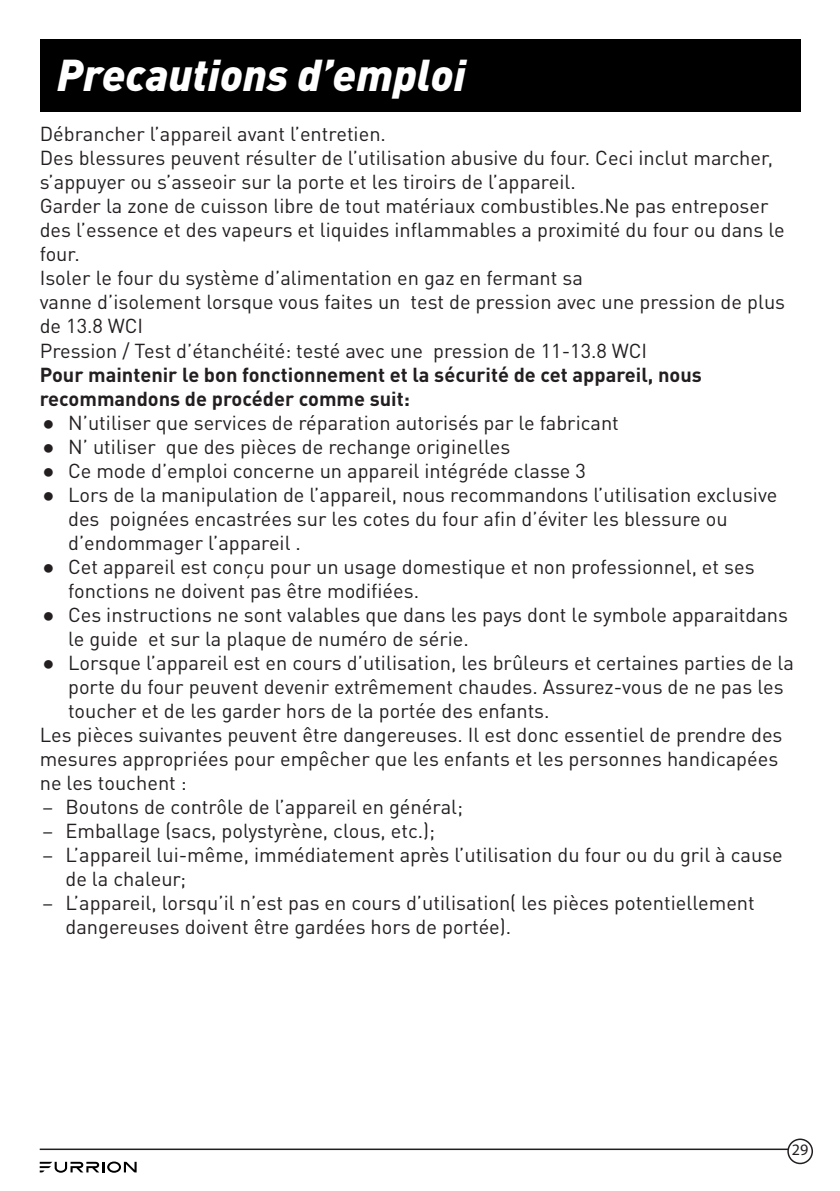
<style>
.page{position:relative;width:840px;height:1191px;background:#fff}
.page>*{position:absolute;margin:0;border:0;box-sizing:border-box;transform-origin:0 0}
.Body_-_Heading{font:italic 900 44px "DIN";color:#fff}
.Body-normal{font:20px/24px "DIN Pro";color:#231f20}
.Body-normal-2{font:700 20px/24px "DIN Pro";color:#231f20}
.t1{font:16px "Myriad Pro";color:#231f20}
.s1{font-family:"Arial"}
.s2{font-family:"Myriad Pro"}
</style>
<div class="page">
<hr style="left:40px;top:1148px;width:759px;height:2px;background:#231f20">
<svg style="left:40px;top:1161px;width:96px;height:11px"></svg>
<div style="left:787px;top:1139px;width:24px;height:24px;background:#fff;border-radius:50%"></div>
<div style="left:786px;top:1138px;width:26px;height:26px;border:2px solid #231f20;border-radius:50%"></div>
<div style="left:40px;top:40px;width:759px;height:72px;background:#000"></div>
<p class="Body_-_Heading" style="left:57px;top:47px;width:410px">Precautions d’emploi</p>
<p class="Body-normal" style="left:40px;top:121px;width:347px">Débrancher l’appareil avant l’entretien.</p>
<p class="Body-normal" style="left:40px;top:145px;width:734px">Des blessures peuvent résulter de l’utilisation abusive du four. Ceci inclut marcher, s’appuyer ou s’asseoir sur la porte et les tiroirs de l’appareil.</p>
<p class="Body-normal" style="left:40px;top:193px;width:746px">Garder la zone de cuisson libre de tout matériaux combustibles.Ne pas entreposer des l’essence et des vapeurs et liquides inflammables a proximité du four ou dans le four.</p>
<p class="Body-normal" style="left:40px;top:265px;width:544px">Isoler le four du système d’alimentation en gaz en fermant sa</p>
<p class="Body-normal" style="left:40px;top:289px;width:746px">vanne d’isolement lorsque vous faites un test de pression avec une pression de plus de 13.8 WCI</p>
<p class="Body-normal" style="left:40px;top:337px;width:608px">Pression / Test d’étanchéité: testé avec une pression de 11-13.8 WCI</p>
<p class="Body-normal-2" style="left:40px;top:361px;width:663px">Pour maintenir le bon fonctionnement et la sécurité de cet appareil, nous recommandons de procéder comme suit:</p>
<p class="Body-normal" style="left:43px;top:409px;width:577px"><span class="s1">●</span> N’utiliser que services de réparation autorisés par le fabricant</p>
<p class="Body-normal" style="left:43px;top:433px;width:469px"><span class="s1">●</span> N’ utiliser que des pièces de rechange originelles</p>
<p class="Body-normal" style="left:43px;top:457px;width:544px"><span class="s1">●</span> Ce mode d’emploi concerne un appareil intégréde classe 3</p>
<p class="Body-normal" style="left:68px;top:481px;width:710px;text-indent:-26px"><span class="s1">●</span> Lors de la manipulation de l’appareil, nous recommandons l’utilisation exclusive des poignées encastrées sur les cotes du four afin d’éviter les blessure ou d’endommager l’appareil .</p>
<p class="Body-normal" style="left:68px;top:553px;width:687px;text-indent:-26px"><span class="s1">●</span> Cet appareil est conçu pour un usage domestique et non professionnel, et ses fonctions ne doivent pas être modifiées.</p>
<p class="Body-normal" style="left:68px;top:601px;width:721px;text-indent:-26px"><span class="s1">●</span> Ces instructions ne sont valables que dans les pays dont le symbole apparaitdans le guide et sur la plaque de numéro de série.</p>
<p class="Body-normal" style="left:68px;top:649px;width:727px;text-indent:-26px"><span class="s1">●</span> Lorsque l’appareil est en cours d’utilisation, les brûleurs et certaines parties de la porte du four peuvent devenir extrêmement chaudes. Assurez-vous de ne pas les toucher et de les garder hors de la portée des enfants.</p>
<p class="Body-normal" style="left:40px;top:721px;width:744px">Les pièces suivantes peuvent être dangereuses. Il est donc essentiel de prendre des mesures appropriées pour empêcher que les enfants et les personnes handicapées ne les touchent :</p>
<p class="Body-normal" style="left:43px;top:793px;width:421px"><span class="s2">–</span> Boutons de contrôle de l’appareil en général;</p>
<p class="Body-normal" style="left:43px;top:817px;width:393px"><span class="s2">–</span> Emballage (sacs, polystyrène, clous, etc.);</p>
<p class="Body-normal" style="left:65px;top:841px;width:718px;text-indent:-23px"><span class="s2">–</span> L’appareil lui-même, immédiatement après l’utilisation du four ou du gril à cause de la chaleur;</p>
<p class="Body-normal" style="left:65px;top:889px;width:690px;text-indent:-23px"><span class="s2">–</span> L’appareil, lorsqu’il n’est pas en cours d’utilisation( les pièces potentiellement dangereuses doivent être gardées hors de portée).</p>
<p class="t1" style="left:791px;top:1140px;width:18px">29</p>
</div>
